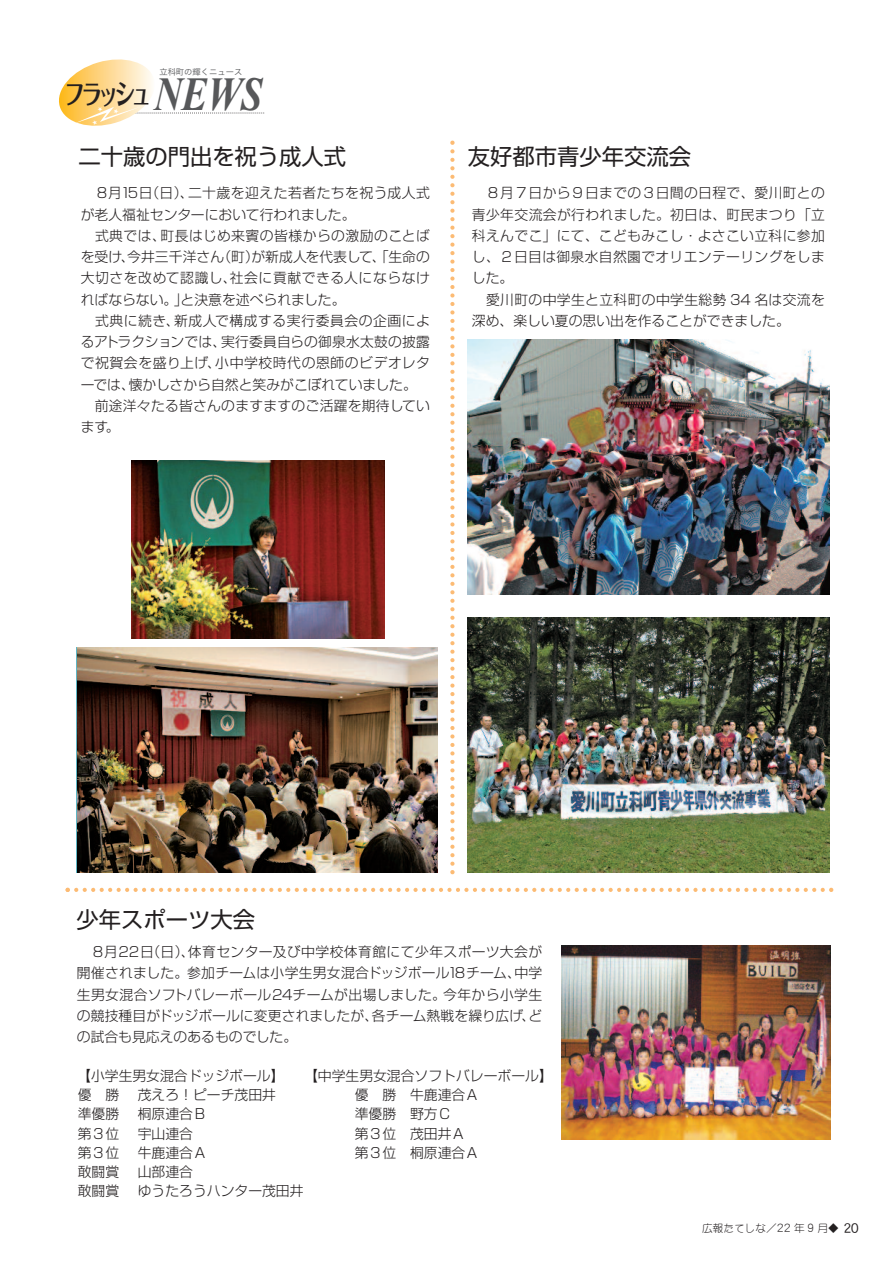
<style>
.page{position:relative;width:893px;height:1263px;background:#fff}
.page>*{position:absolute;margin:0;border:0;box-sizing:border-box;transform-origin:0 0}
.t1{font:italic 700 47.7px "Times New Roman";color:#57585a;scale:.8 1}
.t2{font:28.05px "Folk Pro Bold 90 pv RKSJ H";color:#231f20;scale:.75 1}
.t3{font:22.35px "Shin Go Pro";color:#231f20}
.t4{font:300 13.8px/19.2px "Shin Go Pro";letter-spacing:.01em;color:#231f20}
.t5{font:300 13.8px "Shin Go Pro";letter-spacing:.04em;color:#231f20}
.t6{font:300 13.8px "Shin Go Pro";letter-spacing:.035em;color:#231f20}
.t7{font:10.65px "DF Maru Gothic Std W3";color:#231f20}
.t8{font:8.25px "Hira Kaku Pro W3 90 pv RKSJ H";color:#57585a}
.s1{font-size:12.75px}
.s2{font-family:"DFHS Gothic Std W3";font-size:14.85px}
</style>
<div class="page">
<img style="left:78px;top:647px;width:360px;height:225px">
<img style="left:132px;top:461px;width:253px;height:177px">
<svg style="left:66px;top:888px;width:767px;height:4px"></svg>
<img style="left:562px;top:946px;width:268px;height:194px">
<img style="left:468px;top:339px;width:361px;height:255px">
<img style="left:468px;top:617px;width:361px;height:255px">
<svg style="left:450px;top:141px;width:5px;height:733px"></svg>
<svg style="left:59px;top:59px;width:205px;height:67px"></svg>
<p class="t8" style="left:159px;top:65px;width:84px">立科町の輝くニュース</p>
<p class="t1" style="left:154px;top:61px;width:137px">NEWS</p>
<p class="t2" style="left:64px;top:70px;width:75px">フラッ</p>
<p class="t2" style="left:114px;top:70px;width:51px">シュ</p>
<p class="t3" style="left:78px;top:138px;width:269px">二十歳の門出を祝う成人式</p>
<p class="t6" style="left:95px;top:182px;width:336px">８月１５日（日）、二十歳を迎えた若者たちを祝う成人式</p>
<p class="t4" style="left:81px;top:203px;width:276px">が老人福祉センターにおいて行われました。</p>
<p class="t6" style="left:95px;top:224px;width:336px">式典では、町長はじめ来賓の皆様からの激励のことば</p>
<p class="t4" style="left:81px;top:246px;width:351px">を受け、今井三千洋さん（町）が新成人を代表して、「生命の</p>
<p class="t5" style="left:81px;top:267px;width:351px">大切さを改めて認識し、社会に貢献できる人にならなけ</p>
<p class="t4" style="left:81px;top:288px;width:266px">ればならない。」と決意を述べられました。</p>
<p class="t5" style="left:95px;top:309px;width:336px">式典に続き、新成人で構成する実行委員会の企画によ</p>
<p class="t4" style="left:81px;top:331px;width:351px">るアトラクションでは、実行委員自らの御泉水太鼓の披露</p>
<p class="t5" style="left:81px;top:352px;width:351px">で祝賀会を盛り上げ、小中学校時代の恩師のビデオレタ</p>
<p class="t4" style="left:81px;top:373px;width:338px">ーでは、懐かしさから自然と笑みがこぼれていました。</p>
<p class="t4" style="left:95px;top:394px;width:337px">前途洋々たる皆さんのますますのご活躍を期待してい</p>
<p class="t4" style="left:81px;top:416px;width:41px">ます。</p>
<p class="t3" style="left:468px;top:138px;width:225px">友好都市青少年交流会</p>
<p class="t4" style="left:486px;top:182px;width:340px">８月７日から９日までの３日間の日程で、愛川町との</p>
<p class="t4" style="left:472px;top:203px;width:354px">青少年交流会が行われました。初日は、町民まつり「立</p>
<p class="t4" style="left:472px;top:224px;width:354px">科えんでこ」にて、こどもみこし・よさこい立科に参加</p>
<p class="t4" style="left:472px;top:246px;width:354px">し、２日目は御泉水自然園でオリエンテーリングをしま</p>
<p class="t4" style="left:472px;top:267px;width:43px">した。</p>
<p class="t4" style="left:486px;top:288px;width:340px">愛川町の中学生と立科町の中学生総勢 34 名は交流を</p>
<p class="t4" style="left:472px;top:309px;width:319px">深め、楽しい夏の思い出を作ることができました。</p>
<p class="t3" style="left:77px;top:902px;width:180px">少年スポーツ大会</p>
<p class="t4" style="left:77px;top:939px;width:467px;line-height:21.3px;text-align:justify;text-indent:14px">８月２２日（日）、体育センター及び中学校体育館にて少年スポーツ大会が開催されました。参加チームは小学生男女混合ドッジボール１８チーム、中学生男女混合ソフトバレーボール２４チームが出場しました。今年から小学生の競技種目がドッジボールに変更されましたが、各チーム熱戦を繰り広げ、どの試合も見応えのあるものでした。</p>
<p class="t4" style="left:77px;top:1064px;width:209px">【小学生男女混合ドッジボール】優 勝</p>
<p class="t4" style="left:355px;top:1064px;width:200px;text-indent:-51px">【中学生男女混合ソフトバレーボール】優 勝 牛鹿連合Ａ<br>準優勝 野方Ｃ<br>第３位 茂田井Ａ<br>第３位 桐原連合Ａ</p>
<p class="t4" style="left:138px;top:1084px;width:140px">茂えろ！ピーチ茂田井</p>
<p class="t4" style="left:78px;top:1103px;width:43px">準優勝</p>
<p class="t4" style="left:138px;top:1103px;width:71px">桐原連合Ｂ</p>
<p class="t4" style="left:78px;top:1122px;width:43px">第３位</p>
<p class="t4" style="left:138px;top:1122px;width:57px">宇山連合</p>
<p class="t4" style="left:78px;top:1141px;width:43px">第３位</p>
<p class="t4" style="left:138px;top:1141px;width:71px">牛鹿連合Ａ</p>
<p class="t4" style="left:78px;top:1160px;width:43px">敢闘賞</p>
<p class="t4" style="left:138px;top:1160px;width:57px">山部連合</p>
<p class="t4" style="left:78px;top:1179px;width:43px">敢闘賞</p>
<p class="t4" style="left:138px;top:1179px;width:167px">ゆうたろうハンター茂田井</p>
<p class="t7" style="left:702px;top:1222px;width:158px">広報たてしな／<span class="s1">22</span> 年 <span class="s1">9</span> 月◆ <span class="s2">20</span></p>
</div>
